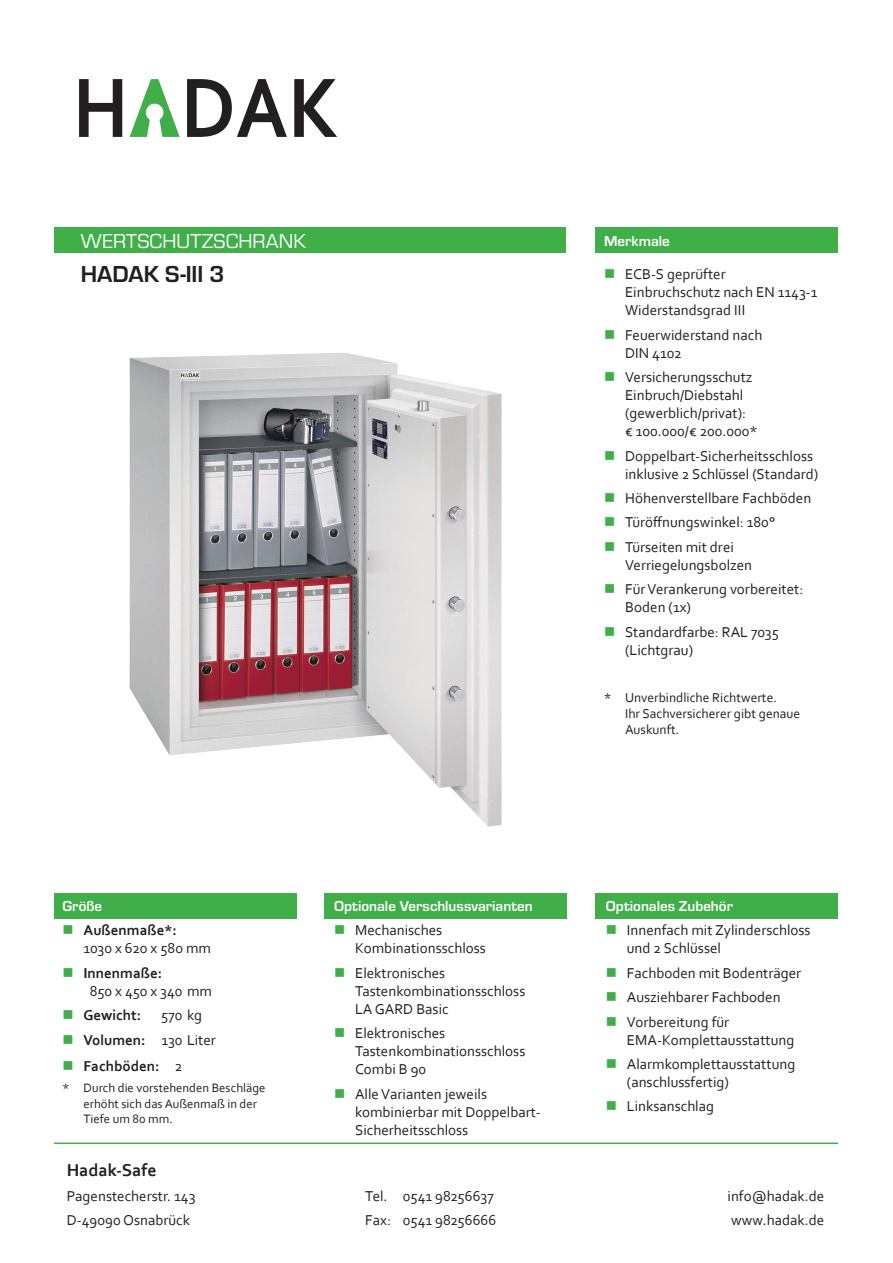
<style>
.page{position:relative;width:893px;height:1263px;background:#fff}
.page>*{position:absolute;margin:0;border:0;box-sizing:border-box;transform-origin:0 0}
.t1{font:700 24px "Eurostile";color:#231f20}
.t2{font:21px "Eurostile";color:#fff}
.t3{font:700 18px "Corbel";color:#231f20}
.t4{font:15px/18px "Corbel";color:#231f20}
.t5{font:700 15px "Eurostile";color:#fff}
.t6{font:700 15px "Corbel";color:#231f20}
.t7{font:13.5px/16.2px "Corbel";color:#231f20}
.t8{font:12.75px/15.3px "Corbel";color:#231f20}
.s1{color:#40ae49}
.s2{font-weight:700}
.s3{font-weight:400}
</style>
<div class="page">
<div style="left:54px;top:227px;width:512px;height:26px;background:#40ae49"></div>
<div style="left:54px;top:893px;width:242px;height:25px;background:#40ae49"></div>
<svg style="left:79px;top:79px;width:43px;height:58px"></svg>
<svg style="left:187px;top:79px;width:100px;height:58px"></svg>
<svg style="left:294px;top:79px;width:43px;height:58px"></svg>
<svg style="left:130px;top:79px;width:50px;height:58px"></svg>
<hr style="left:54px;top:1142px;width:784px;height:2px;background:#40ae49">
<div style="left:595px;top:227px;width:243px;height:26px;background:#40ae49"></div>
<div style="left:595px;top:893px;width:243px;height:26px;background:#40ae49"></div>
<div style="left:325px;top:893px;width:242px;height:26px;background:#40ae49"></div>
<img style="left:129px;top:353px;width:373px;height:474px">
<h2 class="t2" style="left:81px;top:227px;width:227px">WERTSCHUTZSCHRANK</h2>
<h1 class="t1" style="left:81px;top:256px;width:145px">HADAK S-III 3</h1>
<p class="t5" style="left:604px;top:230px;width:67px">Merkmale</p>
<p class="t4" style="left:625px;top:265px;width:194px;text-indent:-21px"><span class="s1">■</span> ECB-S geprüfter<br>Einbruchschutz nach EN 1143-1<br>Widerstandsgrad III</p>
<p class="t4" style="left:625px;top:325px;width:139px;text-indent:-21px"><span class="s1">■</span> Feuerwiderstand nach<br>DIN 4102</p>
<p class="t4" style="left:625px;top:368px;width:134px;text-indent:-21px"><span class="s1">■</span> Versicherungsschutz<br>Einbruch/Diebstahl (gewerblich/privat):<br>€ 100.000/€ 200.000*</p>
<p class="t4" style="left:625px;top:446px;width:195px;text-indent:-21px"><span class="s1">■</span> Doppelbart-Sicherheitsschloss inklusive 2 Schlüssel (Standard)</p>
<p class="t4" style="left:604px;top:489px;width:209px"><span class="s1">■</span> Höhenverstellbare Fachböden</p>
<p class="t4" style="left:604px;top:513px;width:173px"><span class="s1">■</span> Türöffnungswinkel: 180°</p>
<p class="t4" style="left:625px;top:537px;width:129px;text-indent:-21px"><span class="s1">■</span> Türseiten mit drei<br>Verriegelungsbolzen</p>
<p class="t4" style="left:625px;top:580px;width:179px;text-indent:-21px"><span class="s1">■</span> Für Verankerung vorbereitet:<br>Boden (1x)</p>
<p class="t4" style="left:625px;top:622px;width:155px;text-indent:-21px"><span class="s1">■</span> Standardfarbe: RAL 7035 (Lichtgrau)</p>
<p class="t7" style="left:625px;top:689px;width:177px;text-indent:-21px">* Unverbindliche Richtwerte.<br>Ihr Sachversicherer gibt genaue<br>Auskunft.</p>
<p class="t5" style="left:63px;top:895px;width:41px">Größe</p>
<p class="t4" style="left:84px;top:921px;width:129px;text-indent:-21px"><span class="s1">■</span> <span class="s2">Außenmaße*:<br></span>1030 x 620 x 580 mm</p>
<p class="t4" style="left:90px;top:963px;width:123px;text-indent:-27px"><span class="s1">■</span> <span class="s2">Innenmaße:<br></span>850 x 450 x 340 mm</p>
<p class="t6" style="left:63px;top:1006px;width:80px"><span class="s1">■</span> Gewicht:</p>
<p class="t4" style="left:161px;top:1006px;width:42px">570 kg</p>
<p class="t6" style="left:63px;top:1030px;width:155px"><span class="s1">■</span> Volumen: <span class="s3">130 Liter</span></p>
<p class="t6" style="left:63px;top:1056px;width:121px"><span class="s1">■</span> Fachböden: <span class="s3">2</span></p>
<p class="t8" style="left:84px;top:1080px;width:183px;text-indent:-21px">* Durch die vorstehenden Beschläge erhöht sich das Außenmaß in der<br>Tiefe um 80 mm.</p>
<p class="t5" style="left:334px;top:895px;width:200px">Optionale Verschlussvarianten</p>
<p class="t4" style="left:355px;top:921px;width:132px;text-indent:-21px"><span class="s1">■</span> Mechanisches<br>Kombinationsschloss</p>
<p class="t4" style="left:355px;top:963px;width:172px;text-indent:-21px"><span class="s1">■</span> Elektronisches<br>Tastenkombinationsschloss<br>LA GARD Basic</p>
<p class="t4" style="left:355px;top:1024px;width:172px;text-indent:-21px"><span class="s1">■</span> Elektronisches<br>Tastenkombinationsschloss<br>Combi B 90</p>
<p class="t4" style="left:355px;top:1084px;width:187px;text-indent:-21px"><span class="s1">■</span> Alle Varianten jeweils kombinierbar mit Doppelbart-<br>Sicherheitsschloss</p>
<p class="t5" style="left:606px;top:895px;width:129px">Optionales Zubehör</p>
<p class="t4" style="left:627px;top:921px;width:185px;text-indent:-21px"><span class="s1">■</span> Innenfach mit Zylinderschloss und 2 Schlüssel</p>
<p class="t4" style="left:606px;top:963px;width:197px"><span class="s1">■</span> Fachboden mit Bodenträger</p>
<p class="t4" style="left:606px;top:988px;width:176px"><span class="s1">■</span> Ausziehbarer Fachboden</p>
<p class="t4" style="left:627px;top:1012px;width:169px;text-indent:-21px"><span class="s1">■</span> Vorbereitung für<br>EMA-Komplettausstattung</p>
<p class="t4" style="left:627px;top:1054px;width:170px;text-indent:-21px"><span class="s1">■</span> Alarmkomplettausstattung (anschlussfertig)</p>
<p class="t4" style="left:606px;top:1097px;width:110px"><span class="s1">■</span> Linksanschlag</p>
<p class="t3" style="left:67px;top:1159px;width:91px">Hadak-Safe</p>
<p class="t4" style="left:67px;top:1186px;width:130px">Pagenstecherstr. 143</p>
<p class="t4" style="left:365px;top:1186px;width:130px">Tel. 0541 98256637</p>
<p class="t4" style="left:727px;top:1186px;width:98px">info@hadak.de</p>
<p class="t4" style="left:67px;top:1211px;width:125px">D-49090 Osnabrück</p>
<p class="t4" style="left:365px;top:1211px;width:132px">Fax: 0541 98256666</p>
<p class="t4" style="left:731px;top:1211px;width:95px">www.hadak.de</p>
</div>
